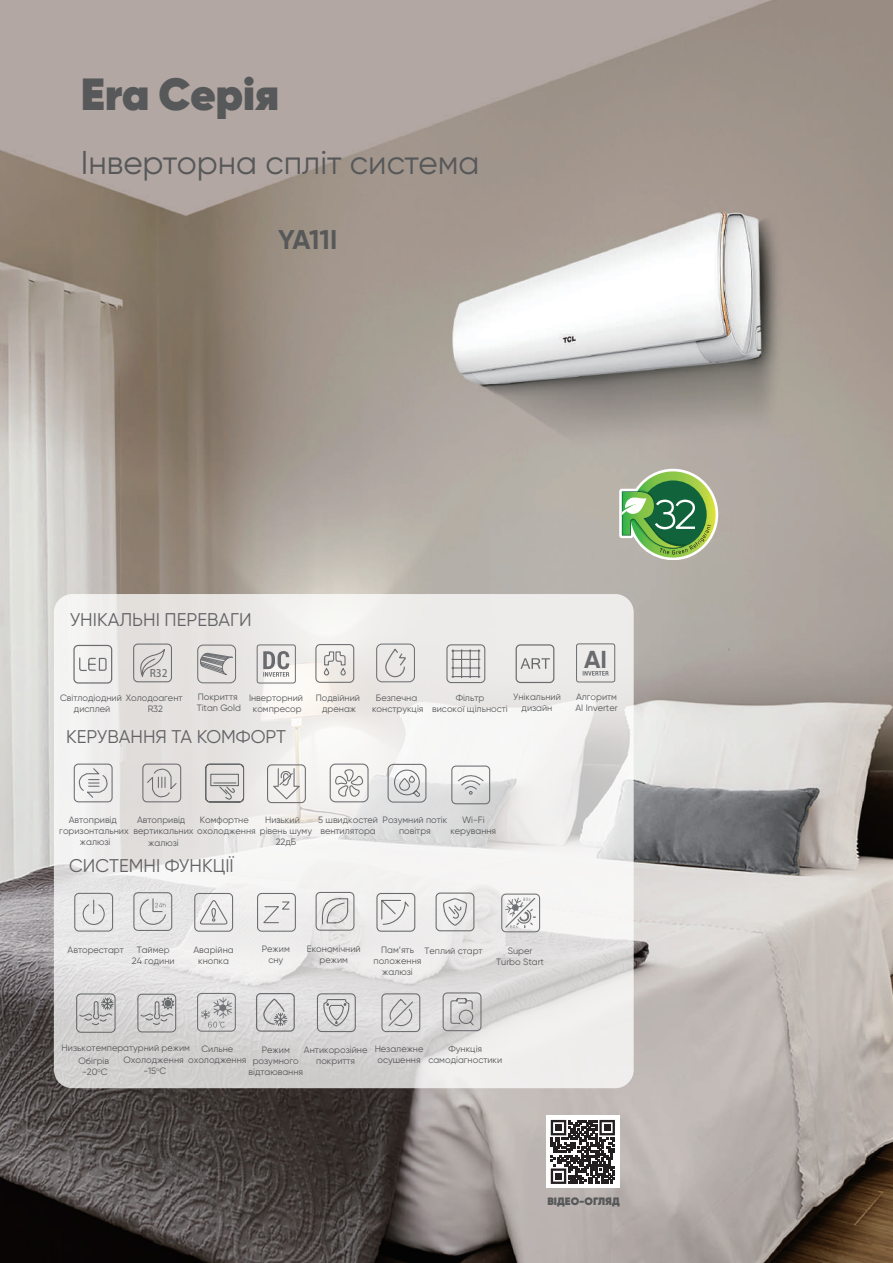
<style>
.page{position:relative;width:893px;height:1263px;background:#fff}
.page>*{position:absolute;margin:0;border:0;box-sizing:border-box;transform-origin:0 0}
.t1{font:800 45px "Gilroy";color:#57585a}
.t2{font:33px "Gilroy";color:#57585a}
.t3{font:700 27px "Gilroy";letter-spacing:-.025em;color:#57585a}
.t4{font:700 24.45px "Gilroy";color:#696b6e}
.t5{font:18.45px "Gilroy";color:#636366}
.t6{font:800 10.65px "Gilroy";color:#57585a}
.t7{font:700 10.5px "Adobe Fan Heiti Std";color:#717376}
.t8{font:9.15px/11.1px "Gilroy";color:#57585a;text-align:center}
</style>
<div class="page">
<img style="left:0;top:0;width:893px;height:1263px">
<svg style="left:54px;top:594px;width:580px;height:494px"></svg>
<svg style="left:79px;top:657px;width:28px;height:15px"></svg>
<div style="left:73px;top:645px;width:39px;height:39px;border:1px solid #6c6d70;border-radius:4px"></div>
<div style="left:133px;top:643px;width:39px;height:39px;border:1px solid #6c6d70;border-radius:4px"></div>
<svg style="left:139px;top:645px;width:28px;height:33px"></svg>
<div style="left:257px;top:644px;width:39px;height:39px;border:1px solid #6c6d70;border-radius:2px"></div>
<svg style="left:263px;top:651px;width:26px;height:26px"></svg>
<div style="left:315px;top:644px;width:39px;height:39px;border:1px solid #6c6d70;border-radius:4px"></div>
<svg style="left:323px;top:651px;width:23px;height:25px"></svg>
<div style="left:376px;top:643px;width:39px;height:39px;border:1px solid #717376;border-radius:5px"></div>
<svg style="left:385px;top:647px;width:21px;height:31px"></svg>
<svg style="left:74px;top:763px;width:39px;height:39px"></svg>
<svg style="left:205px;top:763px;width:39px;height:40px;background:#c6c4c3"></svg>
<svg style="left:267px;top:764px;width:39px;height:39px"></svg>
<div style="left:330px;top:763px;width:39px;height:39px;border:1px solid #6c6d70;border-radius:5px"></div>
<svg style="left:335px;top:769px;width:29px;height:28px"></svg>
<svg style="left:393px;top:769px;width:28px;height:28px"></svg>
<div style="left:388px;top:764px;width:38px;height:39px;border:1px solid #6c6d70;border-radius:5px"></div>
<svg style="left:74px;top:893px;width:39px;height:39px;background:#d6d6d7"></svg>
<div style="left:133px;top:892px;width:39px;height:39px;border:1px solid #6c6d70;border-radius:4px"></div>
<svg style="left:139px;top:898px;width:28px;height:27px"></svg>
<svg style="left:194px;top:893px;width:39px;height:39px"></svg>
<svg style="left:257px;top:893px;width:39px;height:39px"></svg>
<svg style="left:315px;top:892px;width:40px;height:39px;background:#d3d2d2"></svg>
<svg style="left:376px;top:893px;width:39px;height:39px"></svg>
<svg style="left:435px;top:892px;width:40px;height:39px"></svg>
<svg style="left:263px;top:998px;width:25px;height:28px"></svg>
<div style="left:256px;top:993px;width:39px;height:39px;border:1px solid #6c6d70;border-radius:4px"></div>
<svg style="left:317px;top:993px;width:39px;height:39px;background:#c6c6c6"></svg>
<svg style="left:388px;top:999px;width:26px;height:28px"></svg>
<div style="left:381px;top:993px;width:39px;height:39px;border:1px solid #6c6d70;border-radius:4px"></div>
<svg style="left:450px;top:997px;width:25px;height:29px"></svg>
<div style="left:443px;top:992px;width:38px;height:39px;border:1px solid #6c6d70;border-radius:4px"></div>
<svg style="left:201px;top:997px;width:31px;height:31px"></svg>
<div style="left:197px;top:993px;width:39px;height:39px;border:1px solid #707275;border-radius:4px"></div>
<svg style="left:76px;top:993px;width:39px;height:40px;background:#bfbebe"></svg>
<svg style="left:457px;top:774px;width:28px;height:21px"></svg>
<div style="left:451px;top:765px;width:39px;height:39px;border:1px solid #6c6d70;border-radius:4px"></div>
<div style="left:197px;top:644px;width:39px;height:39px;border:1px solid #717376;border-radius:5px"></div>
<svg style="left:200px;top:653px;width:34px;height:22px"></svg>
<svg style="left:137px;top:993px;width:39px;height:40px;background:#c2c1c1"></svg>
<div style="left:164px;top:1000px;width:8px;height:7px;background:#676a6a;border-radius:50%"></div>
<svg style="left:446px;top:644px;width:39px;height:39px;background:#cbcbca"></svg>
<div style="left:516px;top:644px;width:38px;height:39px;border:1px solid #6c6d70;border-radius:4px"></div>
<svg style="left:520px;top:658px;width:30px;height:11px"></svg>
<svg style="left:142px;top:763px;width:39px;height:39px;background:#cccac8"></svg>
<svg style="left:505px;top:897px;width:31px;height:31px"></svg>
<svg style="left:505px;top:898px;width:30px;height:30px"></svg>
<div style="left:501px;top:893px;width:39px;height:39px;border:1px solid #707275;border-radius:4px"></div>
<div style="left:546px;top:1115px;width:73px;height:73px;background:#fff"></div>
<svg style="left:551px;top:1120px;width:64px;height:64px"></svg>
<div style="left:555px;top:1124px;width:7px;height:7px;background:#231f20"></div>
<div style="left:604px;top:1124px;width:6px;height:7px;background:#231f20"></div>
<div style="left:555px;top:1173px;width:7px;height:6px;background:#231f20"></div>
<div style="left:576px;top:643px;width:39px;height:39px;border:1px solid #6c6d70;border-radius:2px"></div>
<svg style="left:583px;top:671px;width:26px;height:4px"></svg>
<svg style="left:619px;top:469px;width:99px;height:91px;background:#7da974"></svg>
<h1 class="t1" style="left:81px;top:66px;width:200px">Era Серія</h1>
<h2 class="t2" style="left:81px;top:143px;width:400px">Інверторна спліт система</h2>
<h3 class="t3" style="left:278px;top:222px;width:61px">YA11I</h3>
<h3 class="t5" style="left:70px;top:608px;width:183px">УНІКАЛЬНІ ПЕРЕВАГИ</h3>
<p class="t7" style="left:150px;top:667px;width:19px">R32</p>
<p class="t8" style="left:148px;top:703px;width:17px">R32</p>
<p class="t8" style="left:249px;top:692px;width:56px">Інверторний компресор</p>
<p class="t8" style="left:316px;top:692px;width:46px">Подвійний дренаж</p>
<p class="t8" style="left:372px;top:692px;width:53px">Безпечна конструкція</p>
<h3 class="t5" style="left:66px;top:725px;width:221px">КЕРУВАННЯ ТА КОМФОРТ</h3>
<p class="t8" style="left:197px;top:691px;width:46px;text-align:left">Покриття<br>Titan Gold</p>
<p class="t8" style="left:74px;top:692px;width:110px;text-align:left;text-indent:-14px">Світлодіодний Холодоагент дисплей</p>
<p class="t8" style="left:513px;top:691px;width:49px">Унікальний дизайн</p>
<p class="t8" style="left:432px;top:692px;width:77px">Фільтр<br>високої щільності</p>
<h3 class="t4" style="left:584px;top:644px;width:25px">AI</h3>
<p class="t8" style="left:575px;top:691px;width:44px;text-align:left">Алгоритм<br>AI Inverter</p>
<p class="t8" style="left:265px;top:814px;width:36px">Низький</p>
<p class="t8" style="left:276px;top:836px;width:22px">22дБ</p>
<p class="t8" style="left:318px;top:814px;width:61px;text-align:left">5 швидкостей вентилятора</p>
<p class="t8" style="left:383px;top:814px;width:66px">Розумний потік повітря</p>
<p class="t8" style="left:450px;top:814px;width:47px">Wi-Fi керування</p>
<p class="t8" style="left:59px;top:814px;width:71px">Автопривід горизонтальних жалюзі</p>
<p class="t8" style="left:134px;top:815px;width:180px">Комфортне<br>вертикальних охолодження рівень шуму</p>
<p class="t8" style="left:137px;top:815px;width:50px">Автопривід</p>
<p class="t8" style="left:148px;top:837px;width:32px">жалюзі</p>
<h3 class="t5" style="left:69px;top:854px;width:166px">СИСТЕМНІ ФУНКЦІЇ</h3>
<p class="t8" style="left:68px;top:944px;width:58px">Авторестарт</p>
<p class="t8" style="left:132px;top:944px;width:44px">Таймер<br>24 години</p>
<p class="t8" style="left:193px;top:944px;width:42px">Аварійна кнопка</p>
<p class="t8" style="left:262px;top:943px;width:29px">Режим сну</p>
<p class="t8" style="left:307px;top:943px;width:55px">Економічний режим</p>
<p class="t8" style="left:374px;top:944px;width:49px">Пам’ять положення жалюзі</p>
<p class="t8" style="left:424px;top:945px;width:60px">Теплий старт</p>
<p class="t8" style="left:496px;top:945px;width:49px">Super<br>Turbo Start</p>
<p class="t8" style="left:79px;top:1041px;width:113px;line-height:12.9px;text-align:left;text-indent:-17px">Низькотемпературний режим<br>Обігрів</p>
<p class="t8" style="left:82px;top:1066px;width:27px">-20<sup>о</sup>С</p>
<p class="t8" style="left:124px;top:1054px;width:62px">Охолодження -15<sup>о</sup>С</p>
<p class="t8" style="left:248px;top:1044px;width:56px">Режим розумного відтаювання</p>
<p class="t8" style="left:304px;top:1044px;width:65px">Антикорозійне покриття</p>
<p class="t8" style="left:375px;top:1043px;width:50px">Незалежне осушення</p>
<p class="t8" style="left:428px;top:1043px;width:75px">Функція самодіагностики</p>
<p class="t8" style="left:188px;top:1043px;width:60px">Сильне охолодження</p>
<p class="t6" style="left:547px;top:1194px;width:74px">ВІДЕО-ОГЛЯД</p>
</div>
